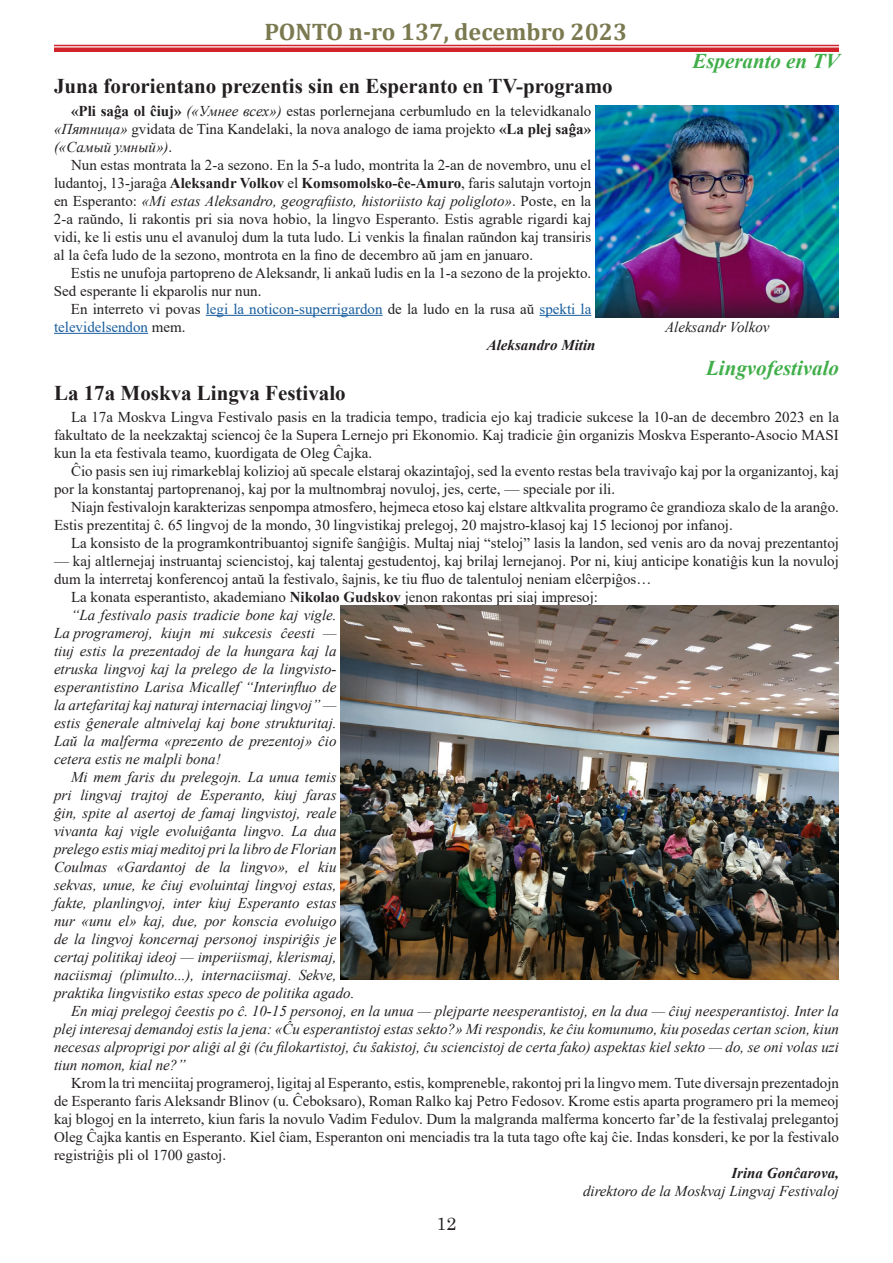
<style>
.page{position:relative;width:893px;height:1263px;background:#fff}
.page>*{position:absolute;margin:0;border:0;box-sizing:border-box;transform-origin:0 0}
.t1{font:700 24px "Cambria";color:#7b7950}
.t2{font:700 21px "Times New Roman";color:#231f20}
.t3{font:italic 700 21px "Times New Roman";color:#40ae49}
.t4{font:18px "Century";color:#231f20}
.t5{font:15px/18px "Times New Roman";color:#231f20;text-align:justify}
.t6{font:italic 15px "Times New Roman";color:#231f20}
.t7{font:italic 700 15px "Times New Roman";color:#231f20}
.t8{font:15px "Times New Roman";color:#175d9e}
.s1{font-weight:700}
.s2{font-style:italic}
.s3{color:#175d9e}
.s4{color:#231f20}
</style>
<div class="page">
<hr style="left:54px;top:45px;width:785px;height:1px;background:#d1232a">
<div style="left:54px;top:47px;width:785px;height:5px;background:#d1232a"></div>
<hr style="left:206px;top:315px;width:177px;height:1px;background:#175d9e">
<hr style="left:539px;top:315px;width:52px;height:1px;background:#175d9e">
<hr style="left:54px;top:333px;width:94px;height:1px;background:#175d9e">
<img style="left:341px;top:606px;width:497px;height:373px">
<img style="left:596px;top:106px;width:243px;height:211px">
<h1 class="t1" style="left:264px;top:15px;width:364px">PONTO n-ro 137, decembro 2023</h1>
<h2 class="t2" style="left:54px;top:71px;width:560px">Juna fororientano prezentis sin en Esperanto en TV-programo</h2>
<p class="t5" style="left:54px;top:101px;width:539px;text-indent:17px"><span class="s1">«Pli saĝa ol ĉiuj»</span> <span class="s2">(«Умнее всех»)</span> estas porlernejana cerbumludo en la televidkanalo <span class="s2">«Пятница»</span> gvidata de Tina Kandelaki, la nova analogo de iama projekto <span class="s1">«La plej saĝa» </span><span class="s2">(«Самый умный»)</span>.</p>
<p class="t5" style="left:54px;top:155px;width:539px;text-indent:17px">Nun estas montrata la 2-a sezono. En la 5-a ludo, montrita la 2-an de novembro, unu el ludantoj, 13-jaraĝa <span class="s1">Aleksandr Volkov</span> el <span class="s1">Komsomolsko-ĉe-Amuro</span>, faris salutajn vortojn en Esperanto: <span class="s2">«Mi estas Aleksandro, geografiisto, historiisto kaj poligloto»</span>. Poste, en la 2-a raŭndo, li rakontis pri sia nova hobio, la lingvo Esperanto. Estis agrable rigardi kaj vidi, ke li estis unu el avanuloj dum la tuta ludo. Li venkis la finalan raŭndon kaj transiris al la ĉefa ludo de la sezono, montrota en la fino de decembro aŭ jam en januaro.</p>
<p class="t5" style="left:54px;top:263px;width:539px;text-indent:17px">Estis ne unufoja partopreno de Aleksandr, li ankaŭ ludis en la 1-a sezono de la projekto.<br>Sed esperante li ekparolis nur nun.</p>
<p class="t5" style="left:71px;top:299px;width:522px">En interreto vi povas <span class="s3">legi la noticon-superrigardon</span> de la ludo en la rusa aŭ <span class="s3">spekti la</span></p>
<p class="t8" style="left:54px;top:316px;width:133px">televidelsendon <span class="s4">mem.</span></p>
<p class="t7" style="left:487px;top:334px;width:110px">Aleksandro Mitin</p>
<h2 class="t3" style="left:692px;top:47px;width:149px">Esperanto en TV</h2>
<p class="t6" style="left:665px;top:316px;width:106px">Aleksandr Volkov</p>
<h2 class="t3" style="left:706px;top:353px;width:134px">Lingvofestivalo</h2>
<h2 class="t2" style="left:54px;top:378px;width:293px">La 17a Moskva Lingva Festivalo</h2>
<p class="t5" style="left:54px;top:408px;width:786px;text-indent:17px">La 17a Moskva Lingva Festivalo pasis en la tradicia tempo, tradicia ejo kaj tradicie sukcese la 10-an de decembro 2023 en la fakultato de la neekzaktaj sciencoj ĉe la Supera Lernejo pri Ekonomio. Kaj tradicie ĝin organizis Moskva Esperanto-Asocio MASI kun la eta festivala teamo, kuordigata de Oleg Ĉajka.</p>
<p class="t5" style="left:54px;top:462px;width:786px;text-indent:17px">Ĉio pasis sen iuj rimarkeblaj kolizioj aŭ specale elstaraj okazintaĵoj, sed la evento restas bela travivaĵo kaj por la organizantoj, kaj por la konstantaj partoprenanoj, kaj por la multnombraj novuloj, jes, certe, — speciale por ili.</p>
<p class="t5" style="left:54px;top:498px;width:786px;text-indent:17px">Niajn festivalojn karakterizas senpompa atmosfero, hejmeca etoso kaj elstare altkvalita programo ĉe grandioza skalo de la aranĝo.<br>Estis prezentitaj ĉ. 65 lingvoj de la mondo, 30 lingvistikaj prelegoj, 20 majstro-klasoj kaj 15 lecionoj por infanoj.</p>
<p class="t5" style="left:71px;top:534px;width:769px">La konsisto de la programkontribuantoj signife ŝanĝiĝis. Multaj niaj “steloj” lasis la landon, sed venis aro da novaj prezentantoj</p>
<p class="t5" style="left:54px;top:552px;width:786px">— kaj altlernejaj instruantaj sciencistoj, kaj talentaj gestudentoj, kaj brilaj lernejanoj. Por ni, kiuj anticipe konatiĝis kun la novuloj</p>
<p class="t5" style="left:54px;top:570px;width:599px">dum la interretaj konferencoj antaŭ la festivalo, ŝajnis, ke tiu fluo de talentuloj neniam elĉerpiĝos…</p>
<p class="t5" style="left:71px;top:588px;width:529px">La konata esperantisto, akademiano <span class="s1">Nikolao Gudskov</span> jenon rakontas pri siaj impresoj:</p>
<p class="t6" style="left:71px;top:605px;width:267px">“La festivalo pasis tradicie bone kaj vigle.</p>
<p class="t6" style="left:54px;top:623px;width:284px">La programeroj, kiujn mi sukcesis ĉeesti —</p>
<p class="t6" style="left:54px;top:641px;width:284px">tiuj estis la prezentadoj de la hungara kaj la</p>
<p class="t6" style="left:54px;top:659px;width:284px">etruska lingvoj kaj la prelego de la lingvisto-</p>
<p class="t6" style="left:54px;top:677px;width:284px">esperantistino Larisa Micallef “Interinfluo de</p>
<p class="t6" style="left:54px;top:695px;width:284px">la artefaritaj kaj naturaj internaciaj lingvoj” —</p>
<p class="t6" style="left:54px;top:713px;width:284px">estis ĝenerale altnivelaj kaj bone strukturitaj.</p>
<p class="t6" style="left:54px;top:731px;width:284px">Laŭ la malferma «prezento de prezentoj» ĉio</p>
<p class="t6" style="left:54px;top:749px;width:168px">cetera estis ne malpli bona!</p>
<p class="t6" style="left:71px;top:767px;width:267px">Mi mem faris du prelegojn. La unua temis</p>
<p class="t6" style="left:54px;top:785px;width:284px">pri lingvaj trajtoj de Esperanto, kiuj faras</p>
<p class="t6" style="left:54px;top:803px;width:284px">ĝin, spite al asertoj de famaj lingvistoj, reale</p>
<p class="t6" style="left:54px;top:821px;width:284px">vivanta kaj vigle evoluiĝanta lingvo. La dua</p>
<p class="t6" style="left:54px;top:839px;width:284px">prelego estis miaj meditoj pri la libro de Florian</p>
<p class="t6" style="left:54px;top:857px;width:284px">Coulmas «Gardantoj de la lingvo», el kiu</p>
<p class="t6" style="left:54px;top:875px;width:284px">sekvas, unue, ke ĉiuj evoluintaj lingvoj estas,</p>
<p class="t6" style="left:54px;top:893px;width:284px">fakte, planlingvoj, inter kiuj Esperanto estas</p>
<p class="t6" style="left:54px;top:911px;width:284px">nur «unu el» kaj, due, por konscia evoluigo</p>
<p class="t6" style="left:54px;top:929px;width:284px">de la lingvoj koncernaj personoj inspiriĝis je</p>
<p class="t6" style="left:54px;top:947px;width:284px">certaj politikaj ideoj — imperiismaj, klerismaj,</p>
<p class="t6" style="left:54px;top:965px;width:284px">naciismaj (plimulto...), internaciismaj. Sekve,</p>
<p class="t6" style="left:54px;top:983px;width:302px">praktika lingvistiko estas speco de politika agado.</p>
<p class="t6" style="left:71px;top:1001px;width:769px">En miaj prelegoj ĉeestis po ĉ. 10-15 personoj, en la unua — plejparte neesperantistoj, en la dua — ĉiuj neesperantistoj. Inter la</p>
<p class="t6" style="left:54px;top:1019px;width:786px">plej interesaj demandoj estis la jena: «Ĉu esperantistoj estas sekto?» Mi respondis, ke ĉiu komunumo, kiu posedas certan scion, kiun</p>
<p class="t6" style="left:54px;top:1037px;width:786px">necesas alproprigi por aliĝi al ĝi (ĉu filokartistoj, ĉu ŝakistoj, ĉu sciencistoj de certa fako) aspektas kiel sekto — do, se oni volas uzi</p>
<p class="t6" style="left:54px;top:1055px;width:133px">tiun nomon, kial ne?”</p>
<p class="t5" style="left:54px;top:1074px;width:786px;text-indent:17px">Krom la tri menciitaj programeroj, ligitaj al Esperanto, estis, kompreneble, rakontoj pri la lingvo mem. Tute diversajn prezentadojn de Esperanto faris Aleksandr Blinov (u. Ĉeboksaro), Roman Ralko kaj Petro Fedosov. Krome estis aparta programero pri la memeoj kaj blogoj en la interreto, kiun faris la novulo Vadim Fedulov. Dum la malgranda malferma koncerto far’de la festivalaj prelegantoj Oleg Ĉajka kantis en Esperanto. Kiel ĉiam, Esperanton oni menciadis tra la tuta tago ofte kaj ĉie. Indas konsderi, ke por la festivalo registriĝis pli ol 1700 gastoj.</p>
<p class="t7" style="left:731px;top:1163px;width:109px">Irina Gonĉarova,</p>
<p class="t6" style="left:583px;top:1181px;width:257px">direktoro de la Moskvaj Lingvaj Festivaloj</p>
<p class="t4" style="left:436px;top:1208px;width:22px">12</p>
</div>
